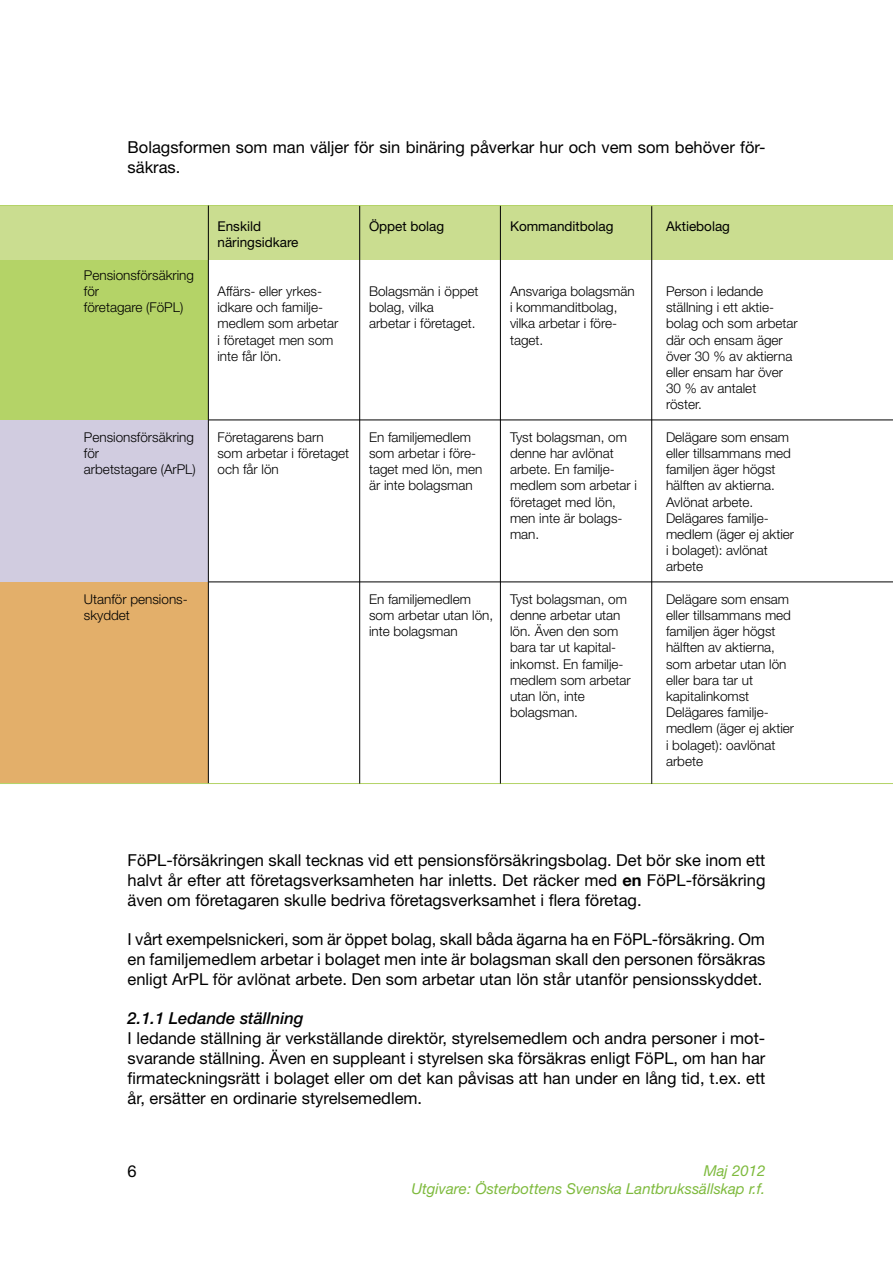
<style>
.page{position:relative;width:893px;height:1263px;background:#fff}
.page>*{position:absolute;margin:0;border:0;box-sizing:border-box;transform-origin:0 0}
.t1{font:16.5px/19.8px "Helvetica Neue LT Std";color:#000;text-align:justify}
.t2{font:italic 500 16.5px "Helvetica Neue LT Std";color:#000}
.t3{font:italic 15px/18px "Helvetica Neue LT Std";color:#7eba3d;text-align:right}
.t4{font:300 13.5px/16.2px "Helvetica Neue LT Std";color:#000}
.t5{font:13.5px "Helvetica Neue LT Std";color:#000}
.s1{font-weight:700}
</style>
<div class="page">
<div style="left:0;top:259px;width:208px;height:161px;background:#b4d367"></div>
<div style="left:0;top:420px;width:208px;height:162px;background:#d1cce0"></div>
<div style="left:0;top:582px;width:208px;height:201px;background:#e3af6a"></div>
<div style="left:0;top:205px;width:893px;height:54px;background:#cadd90"></div>
<hr style="left:0;top:783px;width:893px;height:1px;background:#b4d367">
<hr style="left:0;top:205px;width:893px;height:1px;background:#b4d367">
<hr style="left:208px;top:206px;width:1px;height:577px;background:#000">
<hr style="left:359px;top:206px;width:1px;height:578px;background:#000">
<hr style="left:500px;top:206px;width:1px;height:578px;background:#000">
<hr style="left:651px;top:206px;width:1px;height:578px;background:#000">
<hr style="left:209px;top:420px;width:684px;height:1px;background:#000">
<hr style="left:209px;top:581px;width:684px;height:1px;background:#000">
<p class="t1" style="left:128px;top:137px;width:639px">Bolagsformen som man väljer för sin binäring påverkar hur och vem som behöver för&shy;säkras.</p>
<p class="t4" style="left:84px;top:267px;width:112px">Pensionsförsäkring för</p>
<p class="t5" style="left:217px;top:218px;width:45px">Enskild</p>
<p class="t5" style="left:369px;top:218px;width:77px">Öppet bolag</p>
<p class="t5" style="left:510px;top:218px;width:105px">Kommanditbolag</p>
<p class="t5" style="left:666px;top:218px;width:66px">Aktiebolag</p>
<p class="t5" style="left:217px;top:234px;width:83px">näringsidkare</p>
<p class="t4" style="left:217px;top:283px;width:106px">Affärs- eller yrkes-</p>
<p class="t4" style="left:369px;top:283px;width:111px">Bolagsmän i öppet</p>
<p class="t4" style="left:510px;top:283px;width:126px">Ansvariga bolagsmän</p>
<p class="t4" style="left:666px;top:283px;width:99px">Person i ledande</p>
<p class="t4" style="left:84px;top:299px;width:101px">företagare (FöPL)</p>
<p class="t4" style="left:217px;top:299px;width:107px">idkare och familje-</p>
<p class="t4" style="left:369px;top:299px;width:66px">bolag, vilka</p>
<p class="t4" style="left:510px;top:299px;width:109px">i kommanditbolag,</p>
<p class="t4" style="left:666px;top:299px;width:109px">ställning i ett aktie-</p>
<p class="t4" style="left:217px;top:315px;width:122px">medlem som arbetar</p>
<p class="t4" style="left:369px;top:315px;width:108px">arbetar i företaget.</p>
<p class="t4" style="left:510px;top:315px;width:109px">vilka arbetar i före-</p>
<p class="t4" style="left:666px;top:315px;width:133px">bolag och som arbetar</p>
<p class="t4" style="left:217px;top:331px;width:118px">i företaget men som</p>
<p class="t4" style="left:510px;top:331px;width:35px">taget.</p>
<p class="t4" style="left:666px;top:331px;width:118px">där och ensam äger</p>
<p class="t4" style="left:217px;top:348px;width:66px">inte får lön.</p>
<p class="t4" style="left:666px;top:348px;width:128px">över 30 % av aktierna eller ensam har över<br>30 % av antalet röster.</p>
<p class="t4" style="left:84px;top:429px;width:112px">Pensionsförsäkring</p>
<p class="t4" style="left:217px;top:429px;width:108px">Företagarens barn</p>
<p class="t4" style="left:369px;top:429px;width:104px">En familjemedlem</p>
<p class="t4" style="left:510px;top:429px;width:119px">Tyst bolagsman, om</p>
<p class="t4" style="left:666px;top:429px;width:125px">Delägare som ensam</p>
<p class="t4" style="left:84px;top:445px;width:17px">för</p>
<p class="t4" style="left:217px;top:445px;width:133px">som arbetar i företaget</p>
<p class="t4" style="left:369px;top:445px;width:109px">som arbetar i före-</p>
<p class="t4" style="left:510px;top:445px;width:105px">denne har avlönat</p>
<p class="t4" style="left:666px;top:445px;width:126px">eller tillsammans med</p>
<p class="t4" style="left:84px;top:461px;width:113px">arbetstagare (ArPL)</p>
<p class="t4" style="left:217px;top:461px;width:63px">och får lön</p>
<p class="t4" style="left:369px;top:461px;width:115px">taget med lön, men</p>
<p class="t4" style="left:510px;top:461px;width:106px">arbete. En familje-</p>
<p class="t4" style="left:666px;top:461px;width:111px">familjen äger högst</p>
<p class="t4" style="left:369px;top:477px;width:105px">är inte bolagsman</p>
<p class="t4" style="left:510px;top:477px;width:129px">medlem som arbetar i</p>
<p class="t4" style="left:666px;top:477px;width:111px">hälften av aktierna.</p>
<p class="t4" style="left:510px;top:493px;width:108px">företaget med lön,</p>
<p class="t4" style="left:666px;top:493px;width:89px">Avlönat arbete.</p>
<p class="t4" style="left:510px;top:510px;width:114px">men inte är bolags-</p>
<p class="t4" style="left:666px;top:510px;width:104px">Delägares familje-</p>
<p class="t4" style="left:510px;top:526px;width:31px">man.</p>
<p class="t4" style="left:666px;top:526px;width:130px">medlem (äger ej aktier i bolaget): avlönat arbete</p>
<p class="t4" style="left:84px;top:591px;width:105px">Utanför pensions-</p>
<p class="t4" style="left:369px;top:591px;width:104px">En familjemedlem</p>
<p class="t4" style="left:510px;top:591px;width:119px">Tyst bolagsman, om</p>
<p class="t4" style="left:666px;top:591px;width:125px">Delägare som ensam</p>
<p class="t4" style="left:84px;top:607px;width:47px">skyddet</p>
<p class="t4" style="left:369px;top:607px;width:253px">som arbetar utan lön, denne arbetar utan</p>
<p class="t4" style="left:666px;top:607px;width:126px">eller tillsammans med</p>
<p class="t4" style="left:369px;top:623px;width:90px">inte bolagsman</p>
<p class="t4" style="left:510px;top:623px;width:110px">lön. Även den som</p>
<p class="t4" style="left:666px;top:623px;width:111px">familjen äger högst</p>
<p class="t4" style="left:510px;top:639px;width:108px">bara tar ut kapital-</p>
<p class="t4" style="left:666px;top:639px;width:111px">hälften av aktierna,</p>
<p class="t4" style="left:510px;top:655px;width:115px">inkomst. En familje-</p>
<p class="t4" style="left:666px;top:655px;width:122px">som arbetar utan lön</p>
<p class="t4" style="left:510px;top:672px;width:122px">medlem som arbetar</p>
<p class="t4" style="left:666px;top:672px;width:89px">eller bara tar ut</p>
<p class="t4" style="left:510px;top:688px;width:76px">utan lön, inte</p>
<p class="t4" style="left:666px;top:688px;width:85px">kapitalinkomst</p>
<p class="t4" style="left:510px;top:704px;width:70px">bolagsman.</p>
<p class="t4" style="left:666px;top:704px;width:130px">Delägares familje&shy;medlem (äger ej aktier i bolaget): oavlönat arbete</p>
<p class="t1" style="left:128px;top:850px;width:639px">FöPL-försäkringen skall tecknas vid ett pensionsförsäkringsbolag. Det bör ske inom ett halvt år efter att företagsverksamheten har inletts. Det räcker med <span class="s1">en</span> FöPL-försäkring även om företagaren skulle bedriva företagsverksamhet i flera företag.</p>
<p class="t1" style="left:128px;top:929px;width:639px">I vårt exempelsnickeri, som är öppet bolag, skall båda ägarna ha en FöPL-försäkring. Om en familjemedlem arbetar i bolaget men inte är bolagsman skall den personen försäkras enligt ArPL för avlönat arbete. Den som arbetar utan lön står utanför pensionsskyddet.</p>
<p class="t2" style="left:128px;top:1009px;width:178px">2.1.1 Ledande ställning</p>
<p class="t1" style="left:128px;top:1028px;width:639px">I ledande ställning är verkställande direktör, styrelsemedlem och andra personer i mot&shy;svarande ställning. Även en suppleant i styrelsen ska försäkras enligt FöPL, om han har firmateckningsrätt i bolaget eller om det kan påvisas att han under en lång tid, t.ex. ett år, ersätter en ordinarie styrelsemedlem.</p>
<p class="t1" style="left:128px;top:1161px;width:11px">6</p>
<p class="t3" style="left:411px;top:1161px;width:355px">Maj 2012<br>Utgivare: Österbottens Svenska Lantbrukssällskap r.f.</p>
</div>
